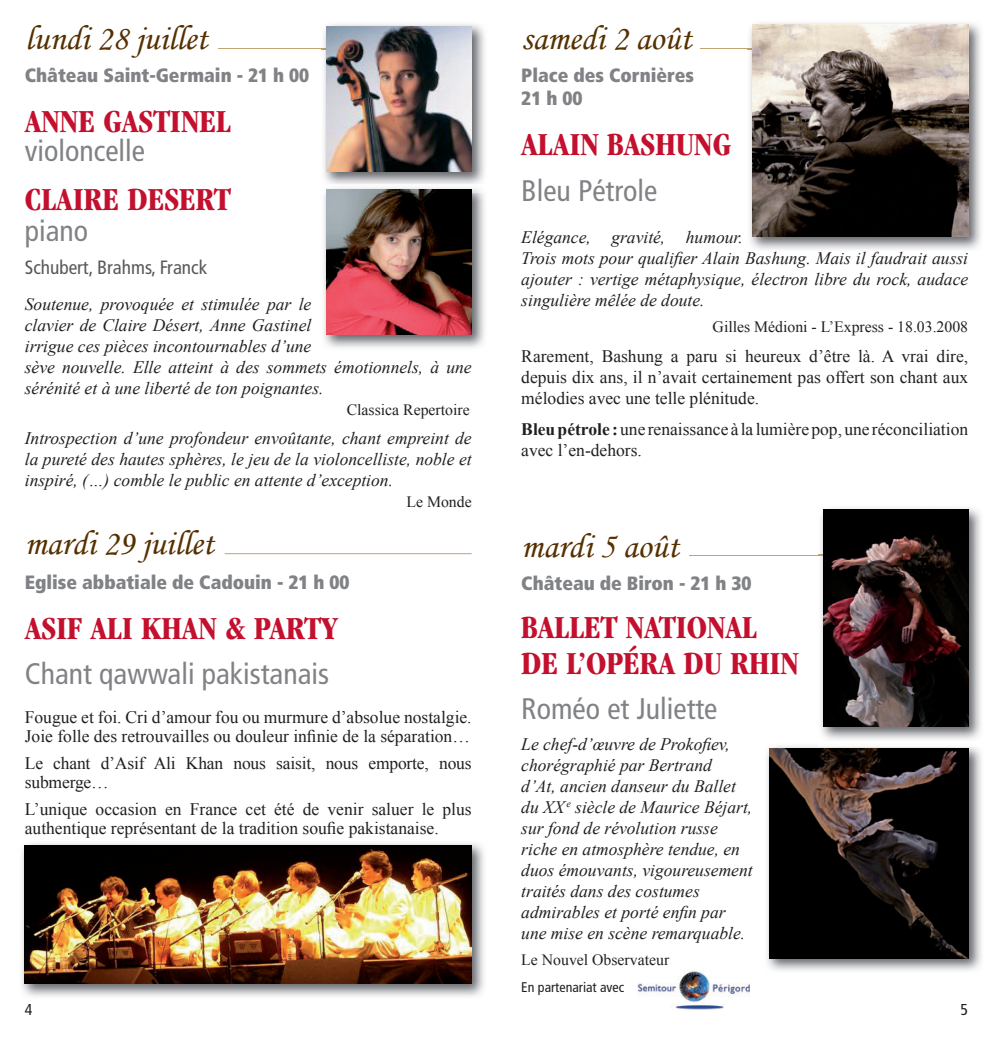
<style>
.page{position:relative;width:993px;height:1042px;background:#fff}
.page>*{position:absolute;margin:0;border:0;box-sizing:border-box;transform-origin:0 0}
.t1{font:35px "Monotype Corsiva";color:#553000}
.t2{font:700 condensed 33.25px/35.7px "Garamond";color:#c3102e}
.t3{font:condensed 29.75px "Frutiger";color:#808285}
.t4{font:900 condensed 19.25px/23.1px "Frutiger";color:#808285}
.t5{font:condensed 19.25px "Frutiger";color:#57585a}
.t6{font:italic 17.5px/21px "Times New Roman";color:#231f20}
.t7{font:17.5px/19.2px "Times New Roman";color:#231f20}
.t8{font:15.75px "Times New Roman";color:#231f20}
.t9{font:condensed 15.75px "Frutiger";color:#231f20}
.t10{font:condensed 14px "Frutiger";color:#231f20}
.s1{font-weight:700}
</style>
<div class="page">
<img style="left:637px;top:971px;width:112px;height:38px">
<img style="left:324px;top:193px;width:161px;height:155px">
<img style="left:326px;top:193px;width:145px;height:142px">
<img style="left:22px;top:843px;width:462px;height:154px">
<img style="left:25px;top:845px;width:446px;height:138px">
<hr style="left:218px;top:48px;width:123px;height:1px;background:#c3a273">
<hr style="left:699px;top:48px;width:57px;height:1px;background:#c3a273">
<hr style="left:224px;top:553px;width:247px;height:1px;background:#c3a273">
<hr style="left:688px;top:555px;width:148px;height:1px;background:#c3a273">
<img style="left:767px;top:746px;width:215px;height:225px">
<img style="left:768px;top:748px;width:199px;height:210px">
<img style="left:818px;top:508px;width:163px;height:232px">
<img style="left:823px;top:510px;width:144px;height:216px">
<img style="left:321px;top:24px;width:164px;height:160px">
<img style="left:326px;top:187px;width:155px;height:6px">
<img style="left:326px;top:27px;width:145px;height:145px">
<img style="left:747px;top:23px;width:234px;height:227px">
<img style="left:752px;top:25px;width:215px;height:212px">
<h1 class="t1" style="left:25px;top:21px;width:184px">lundi 28 juillet</h1>
<p class="t4" style="left:25px;top:65px;width:286px">Château Saint-Germain - 21 h 00</p>
<h2 class="t2" style="left:25px;top:106px;width:207px">ANNE GASTINEL</h2>
<h3 class="t3" style="left:25px;top:138px;width:122px">violoncelle</h3>
<h2 class="t2" style="left:25px;top:185px;width:207px">CLAIRE DESERT</h2>
<h3 class="t3" style="left:25px;top:218px;width:65px">piano</h3>
<p class="t5" style="left:25px;top:259px;width:184px">Schubert, Brahms, Franck</p>
<p class="t6" style="left:25px;top:293px;width:448px">Soutenue, provoquée et stimulée par le<br>clavier de Claire Désert, Anne Gastinel<br>irrigue ces pièces incontournables d’une<br>sève nouvelle. Elle atteint à des sommets émotionnels, à une sérénité et à une liberté de ton poignantes.</p>
<p class="t8" style="left:346px;top:401px;width:124px">Classica Repertoire</p>
<p class="t6" style="left:25px;top:427px;width:448px;text-align:justify">Introspection d’une profondeur envoûtante, chant empreint de la pureté des hautes sphères, le jeu de la violoncelliste, noble et inspiré, (…) comble le public en attente d’exception.</p>
<p class="t8" style="left:406px;top:492px;width:67px">Le Monde</p>
<h1 class="t1" style="left:25px;top:526px;width:190px">mardi 29 juillet</h1>
<p class="t4" style="left:25px;top:572px;width:326px">Eglise abbatiale de Cadouin - 21 h 00</p>
<h2 class="t2" style="left:25px;top:613px;width:314px">ASIF ALI KHAN &amp; PARTY</h2>
<h3 class="t3" style="left:25px;top:662px;width:306px">Chant qawwali pakistanais</h3>
<p class="t7" style="left:25px;top:707px;width:448px">Fougue et foi. Cri d’amour fou ou murmure d’absolue nostalgie.<br>Joie folle des retrouvailles ou douleur infinie de la séparation…</p>
<p class="t7" style="left:25px;top:753px;width:448px">Le chant d’Asif Ali Khan nous saisit, nous emporte, nous submerge…</p>
<p class="t7" style="left:25px;top:799px;width:448px">L’unique occasion en France cet été de venir saluer le plus authentique représentant de la tradition soufie pakistanaise.</p>
<p class="t9" style="left:25px;top:1003px;width:9px">4</p>
<h1 class="t1" style="left:521px;top:21px;width:172px">samedi 2 août</h1>
<p class="t4" style="left:521px;top:65px;width:174px">Place des Cornières<br>21 h 00</p>
<h2 class="t2" style="left:521px;top:129px;width:211px">ALAIN BASHUNG</h2>
<h3 class="t3" style="left:521px;top:178px;width:138px">Bleu Pétrole</h3>
<p class="t6" style="left:521px;top:226px;width:448px">Elégance, gravité, humour.<br>Trois mots pour qualifier Alain Bashung Mais il faudrait aussi</p>
<p class="t6" style="left:521px;top:247px;width:448px;text-indent:285px">.<br>ajouter : vertige métaphysique, électron libre du rock, audace singulière mêlée de doute.</p>
<p class="t8" style="left:712px;top:317px;width:257px">Gilles Médioni - L’Express - 18.03.2008</p>
<p class="t7" style="left:521px;top:346px;width:448px;line-height:21px;text-align:justify">Rarement, Bashung a paru si heureux d’être là. A vrai dire, depuis dix ans, il n’avait certainement pas offert son chant aux mélodies avec une telle plénitude.</p>
<p class="t7" style="left:521px;top:419px;width:448px;line-height:21px"><span class="s1">Bleu pétrole :</span> une renaissance à la lumière pop, une réconciliation avec l’en-dehors.</p>
<h1 class="t1" style="left:521px;top:529px;width:159px">mardi 5 août</h1>
<p class="t4" style="left:521px;top:573px;width:232px">Château de Biron - 21 h 30</p>
<h2 class="t2" style="left:521px;top:612px;width:279px">BALLET NATIONAL<br>DE L’OPÉRA DU RHIN</h2>
<h3 class="t3" style="left:521px;top:697px;width:198px">Roméo et Juliette</h3>
<p class="t6" style="left:521px;top:734px;width:233px">Le chef-d’œuvre de Prokofiev, chorégraphié par Bertrand<br>d’At, ancien danseur du Ballet du XX<sup>e</sup> siècle de Maurice Béjart, sur fond de révolution russe riche en atmosphère tendue, en duos émouvants, vigoureusement traités dans des costumes admirables et porté enfin par une mise en scène remarquable.</p>
<p class="t8" style="left:521px;top:951px;width:149px">Le Nouvel Observateur</p>
<p class="t10" style="left:521px;top:981px;width:104px">En partenariat avec</p>
<p class="t9" style="left:960px;top:1003px;width:9px">5</p>
</div>
